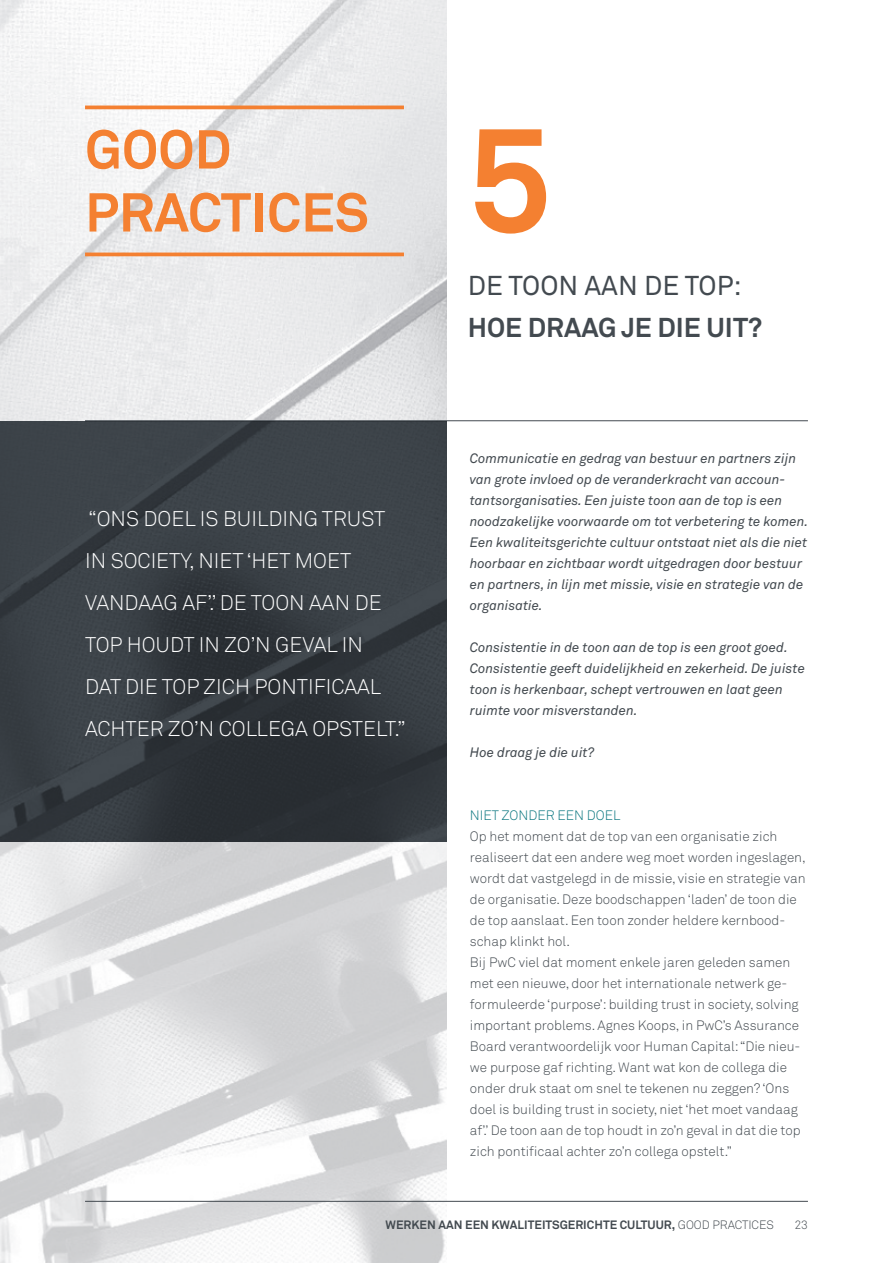
<style>
.page{position:relative;width:893px;height:1263px;background:#fff}
.page>*{position:absolute;margin:0;border:0;box-sizing:border-box;transform-origin:0 0}
.t1{font:700 147px "Akkurat Pro";color:#f48031}
.t2{font:700 54px "Akkurat Pro";color:#f48031}
.t3{font:700 27px "Akkurat Pro";color:#434a50}
.t4{font:27px "Akkurat Pro";color:#434a50}
.t5{font:21px/42px "Akkurat Light Pro";color:#fff}
.t6{font:13.5px/21px "Akkurat Light Pro";color:#434a50}
.t7{font:italic 13.5px/21px "Akkurat Pro";color:#434a50}
.t8{font:13.5px "Akkurat Light Pro";color:#09767f}
.t9{font:700 12px "Akkurat Pro";color:#434a50}
.t10{font:12px "Akkurat Light Pro";color:#434a50}
.s1{font-family:"Akkurat Light Pro";font-weight:400}
</style>
<div class="page">
<img style="left:0;top:0;width:446px;height:421px">
<svg style="left:0;top:842px;width:446px;height:421px"></svg>
<hr style="left:85px;top:253px;width:319px;height:3px;background:#f48031">
<hr style="left:85px;top:106px;width:319px;height:3px;background:#f48031">
<hr style="left:85px;top:420px;width:723px;height:1px;background:#434a50">
<svg style="left:0;top:421px;width:446px;height:421px;background:#363c41"></svg>
<hr style="left:85px;top:1201px;width:723px;height:1px;background:#434a50">
<p class="t2" style="left:85px;top:116px;width:148px">GOOD</p>
<p class="t2" style="left:85px;top:179px;width:285px">PRACTICES</p>
<p class="t5" style="left:89px;top:498px;width:298px">“ONS DOEL IS BUILDING TRUST</p>
<p class="t5" style="left:85px;top:540px;width:268px">IN SOCIETY, NIET ‘HET MOET</p>
<p class="t5" style="left:85px;top:582px;width:298px">VANDAAG AF’.’ DE TOON AAN DE</p>
<p class="t5" style="left:85px;top:624px;width:279px">TOP HOUDT IN ZO’N GEVAL IN</p>
<p class="t5" style="left:85px;top:666px;width:322px">DAT DIE TOP ZICH PONTIFICAAL<br>ACHTER ZO’N COLLEGA OPSTELT.”</p>
<p class="t1" style="left:468px;top:88px;width:85px">5</p>
<p class="t4" style="left:468px;top:269px;width:275px">DE TOON AAN DE TOP:</p>
<p class="t3" style="left:468px;top:310px;width:296px">HOE DRAAG JE DIE UIT?</p>
<p class="t7" style="left:470px;top:448px;width:340px">Communicatie en gedrag van bestuur en partners zijn van grote invloed op de veranderkracht van accoun&shy;tantsorganisaties. Een juiste toon aan de top is een noodzakelijke voorwaarde om tot verbetering te komen.<br>Een kwaliteitsgerichte cultuur ontstaat niet als die niet hoorbaar en zichtbaar wordt uitgedragen door bestuur en partners, in lijn met missie, visie en strategie van de organisatie.</p>
<p class="t7" style="left:470px;top:637px;width:337px">Consistentie in de toon aan de top is een groot goed.<br>Consistentie geeft duidelijkheid en zekerheid. De juiste toon is herkenbaar, schept vertrouwen en laat geen ruimte voor misverstanden.</p>
<p class="t7" style="left:470px;top:742px;width:126px">Hoe draag je die uit?</p>
<p class="t8" style="left:470px;top:807px;width:152px">NIET ZONDER EEN DOEL</p>
<p class="t6" style="left:470px;top:826px;width:337px">Op het moment dat de top van een organisatie zich realiseert dat een andere weg moet worden ingeslagen, wordt dat vastgelegd in de missie, visie en strategie van de organisatie. Deze boodschappen ‘laden’ de toon die de top aanslaat. Een toon zonder heldere kernbood&shy;schap klinkt hol.</p>
<p class="t6" style="left:470px;top:952px;width:332px">Bij PwC viel dat moment enkele jaren geleden samen met een nieuwe, door het internationale netwerk ge&shy;formuleerde ‘purpose’: building trust in society, solving important problems. Agnes Koops, in PwC’s Assurance Board verantwoordelijk voor Human Capital: “Die nieu&shy;we purpose gaf richting. Want wat kon de collega die onder druk staat om snel te tekenen nu zeggen? ‘Ons doel is building trust in society, niet ‘het moet vandaag af’.’ De toon aan de top houdt in zo’n geval in dat die top zich pontificaal achter zo’n collega opstelt.”</p>
<p class="t9" style="left:386px;top:1217px;width:390px">WERKEN AAN EEN KWALITEITSGERICHTE CULTUUR, <span class="s1">GOOD PRACTICES</span></p>
<p class="t10" style="left:794px;top:1217px;width:15px">23</p>
</div>
